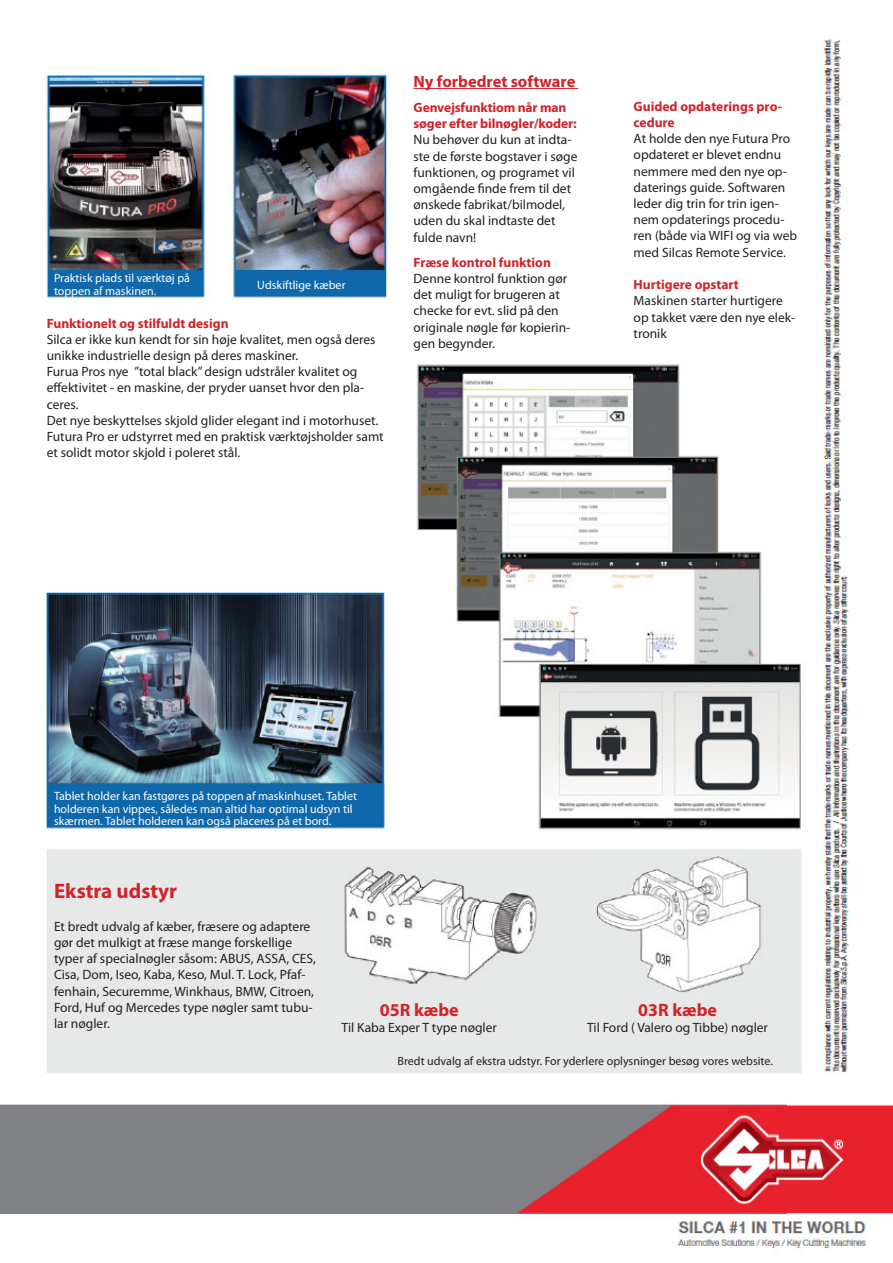
<style>
.page{position:relative;width:893px;height:1263px;background:#fff}
.page>*{position:absolute;margin:0;border:0;box-sizing:border-box;transform-origin:0 0}
.t1{font:700 21px "Myriad Pro";color:#d1232a}
.t2{font:700 18px "Myriad Pro";color:#d1232a}
.t3{font:700 16.5px "Myriad Pro";color:#d1232a}
.t4{font:13.5px/16.2px "Myriad Pro";color:#231f20}
.t5{font:700 13.5px/16.2px "Myriad Pro";color:#d1232a}
.t6{font:12px/12.8px "Myriad Pro";color:#fff}
.t7{font:12px "Myriad Pro";color:#231f20}
</style>
<div class="page">
<img style="left:0;top:39px;width:893px;height:1210px">
<hr style="left:414px;top:88px;width:164px;height:1px;background:#d1232a">
<p class="t6" style="left:54px;top:272px;width:137px">Praktisk plads til værktøj på toppen af maskinen.</p>
<p class="t6" style="left:257px;top:278px;width:90px">Udskiftlige kæber</p>
<p class="t5" style="left:47px;top:314px;width:183px">Funktionelt og stilfuldt design</p>
<p class="t4" style="left:47px;top:331px;width:330px">Silca er ikke kun kendt for sin høje kvalitet, men også deres unikke industrielle design på deres maskiner.</p>
<p class="t4" style="left:47px;top:363px;width:312px">Furua Pros nye ”total black” design udstråler kvalitet og</p>
<p class="t4" style="left:47px;top:379px;width:319px">effektivitet - en maskine, der pryder uanset hvor den pla-</p>
<p class="t4" style="left:47px;top:396px;width:33px">ceres.</p>
<p class="t4" style="left:47px;top:412px;width:338px">Det nye beskyttelses skjold glider elegant ind i motorhuset.<br>Futura Pro er udstyrret med en praktisk værktøjsholder samt et solidt motor skjold i poleret stål.</p>
<p class="t3" style="left:414px;top:70px;width:163px">Ny forbedret software</p>
<p class="t5" style="left:414px;top:99px;width:165px">Genvejsfunktiom når man søger efter bilnøgler/koder:</p>
<p class="t4" style="left:414px;top:132px;width:165px">Nu behøver du kun at indta&shy;ste de første bogstaver i søge funktionen, og programet vil omgående finde frem til det ønskede fabrikat/bilmodel, uden du skal indtaste det fulde navn!</p>
<p class="t5" style="left:414px;top:254px;width:139px">Fræse kontrol funktion</p>
<p class="t4" style="left:414px;top:270px;width:158px">Denne kontrol funktion gør det muligt for brugeren at checke for evt. slid på den originale nøgle før kopierin&shy;gen begynder.</p>
<p class="t5" style="left:634px;top:98px;width:150px">Guided opdaterings pro&shy;cedure</p>
<p class="t4" style="left:634px;top:130px;width:165px">At holde den nye Futura Pro opdateret er blevet endnu nemmere med den nye op&shy;daterings guide. Softwaren leder dig trin for trin igen&shy;nem opdaterings procedu&shy;ren (både via WIFI og via web med Silcas Remote Service.</p>
<p class="t5" style="left:634px;top:276px;width:107px">Hurtigere opstart</p>
<p class="t4" style="left:634px;top:292px;width:163px">Maskinen starter hurtigere op takket være den nye elek&shy;tronik</p>
<p class="t6" style="left:54px;top:789px;width:305px">Tablet holder kan fastgøres på toppen af maskinhuset. Tablet holderen kan vippes, således man altid har optimal udsyn til skærmen. Tablet holderen kan også placeres på et bord.</p>
<p class="t1" style="left:54px;top:878px;width:125px">Ekstra udstyr</p>
<p class="t4" style="left:54px;top:918px;width:263px">Et bredt udvalg af kæber, fræsere og adaptere gør det mulkigt at fræse mange forskellige typer af specialnøgler såsom: ABUS, ASSA, CES, Cisa, Dom, Iseo, Kaba, Keso, Mul. T. Lock, Pfaf&shy;fenhain, Securemme, Winkhaus, BMW, Citroen, Ford, Huf og Mercedes type nøgler samt tubu&shy;lar nøgler.</p>
<p class="t2" style="left:380px;top:998px;width:80px">05R kæbe</p>
<p class="t4" style="left:341px;top:1019px;width:157px">Til Kaba Exper T type nøgler</p>
<p class="t2" style="left:638px;top:998px;width:80px">03R kæbe</p>
<p class="t4" style="left:587px;top:1019px;width:182px">Til Ford ( Valero og Tibbe) nøgler</p>
<p class="t7" style="left:398px;top:1053px;width:377px">Bredt udvalg af ekstra udstyr. For yderlere oplysninger besøg vores website.</p>
</div>
